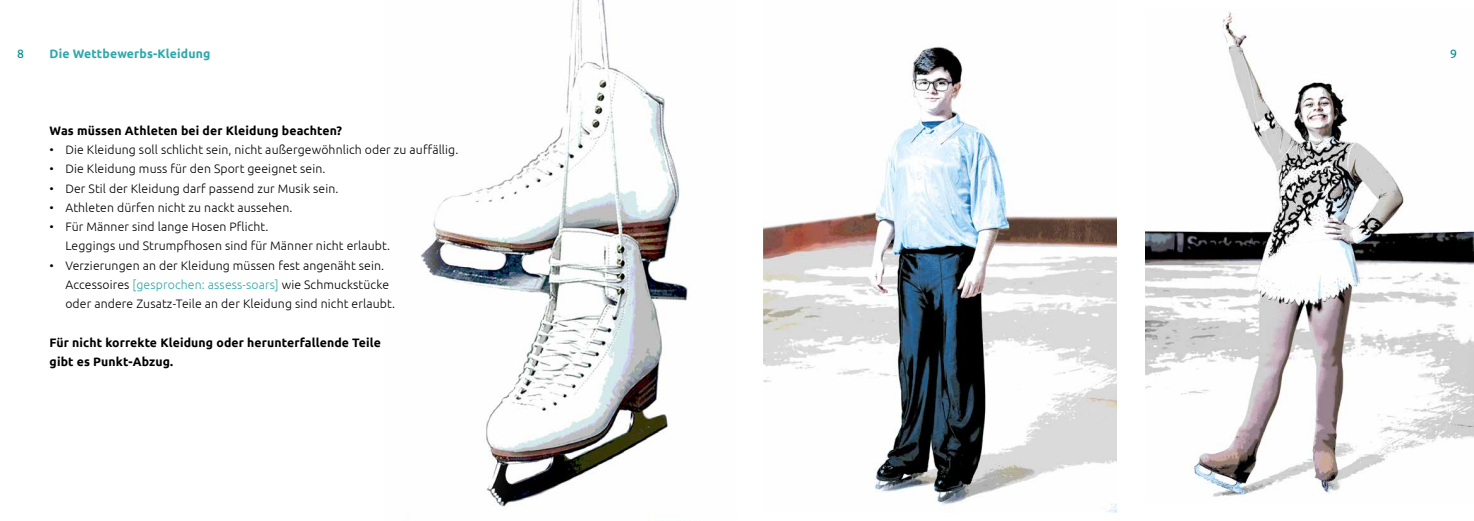
<style>
.page{position:relative;width:1474px;height:521px;background:#fff}
.page>*{position:absolute;margin:0;border:0;box-sizing:border-box;transform-origin:0 0}
.t1{font:300 12.25px/19.2px "Ubuntu";letter-spacing:.01em;color:#000}
.t2{font:700 12.25px/19.2px "Ubuntu";letter-spacing:.01em;color:#000}
.t3{font:700 12.25px "Ubuntu";letter-spacing:.01em;color:#2fa8ab}
.t4{font:12.25px "Ubuntu";color:#00888a}
.s1{color:#2fa8ab}
</style>
<div class="page">
<img style="left:420px;top:0;width:268px;height:507px">
<img style="left:1145px;top:11px;width:328px;height:486px">
<img style="left:763px;top:46px;width:353px;height:467px">
<p class="t4" style="left:17px;top:46px;width:8px">8</p>
<p class="t3" style="left:50px;top:46px;width:162px">Die Wettbewerbs-Kleidung</p>
<p class="t2" style="left:50px;top:121px;width:294px">Was müssen Athleten bei der Kleidung beachten?</p>
<p class="t1" style="left:50px;top:140px;width:410px">• Die Kleidung soll schlicht sein, nicht außergewöhnlich oder zu auffällig.</p>
<p class="t1" style="left:50px;top:159px;width:277px">• Die Kleidung muss für den Sport geeignet sein.</p>
<p class="t1" style="left:50px;top:178px;width:290px">• Der Stil der Kleidung darf passend zur Musik sein.</p>
<p class="t1" style="left:50px;top:197px;width:244px">• Athleten dürfen nicht zu nackt aussehen.</p>
<p class="t1" style="left:65px;top:217px;width:326px;text-indent:-16px">• Für Männer sind lange Hosen Pflicht.<br>Leggings und Strumpfhosen sind für Männer nicht erlaubt.</p>
<p class="t1" style="left:65px;top:255px;width:331px;text-indent:-16px">• Verzierungen an der Kleidung müssen fest angenäht sein.<br>Accessoires <span class="s1">[gesprochen: assess-soars]</span> wie Schmuckstücke oder andere Zusatz-Teile an der Kleidung sind nicht erlaubt.</p>
<p class="t2" style="left:50px;top:332px;width:333px">Für nicht korrekte Kleidung oder herunterfallende Teile gibt es Punkt-Abzug.</p>
<p class="t4" style="left:1449px;top:46px;width:8px">9</p>
</div>
